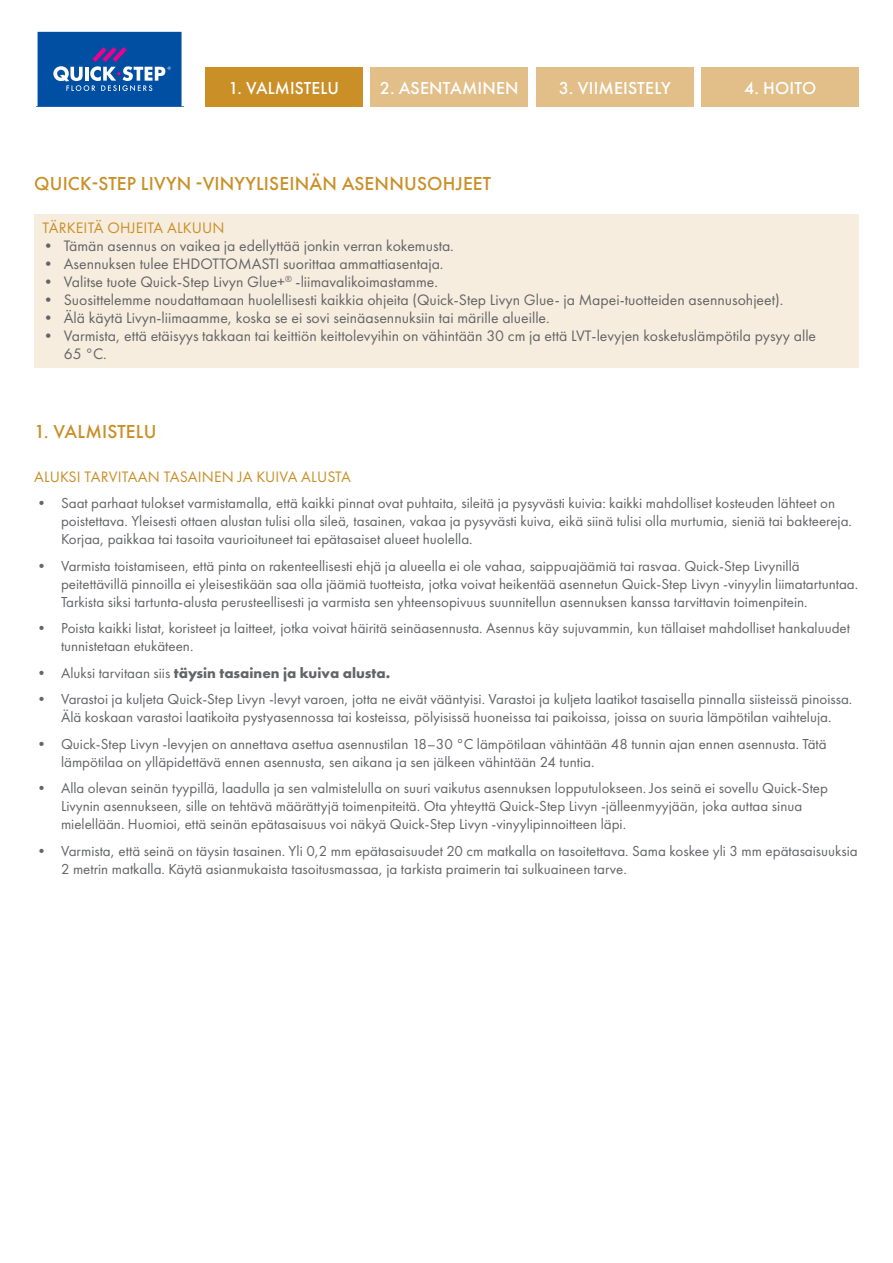
<style>
.page{position:relative;width:893px;height:1263px;background:#fff}
.page>*{position:absolute;margin:0;border:0;box-sizing:border-box;transform-origin:0 0}
.t1{font:500 19.5px "Futura PT";letter-spacing:.01em;color:#ca8f27}
.t2{font:500 18px "Futura PT";letter-spacing:.01em;color:#fff}
.t3{font:15.75px/18px "Futura PT";color:#636466}
.t4{font:15.75px "Futura PT";letter-spacing:.01em;color:#ca8f27}
.t5{font:15px/18px "Futura PT";color:#636466}
.t6{font:700 15px "Futura PT";color:#636466}
.s1{font-weight:400}
</style>
<div class="page">
<div style="left:205px;top:68px;width:157px;height:39px;background:#ca8f27"></div>
<div style="left:371px;top:68px;width:157px;height:39px;background:#e2bf88"></div>
<div style="left:536px;top:68px;width:157px;height:39px;background:#e2bf88"></div>
<div style="left:702px;top:68px;width:157px;height:39px;background:#e2bf88"></div>
<svg style="left:37px;top:31px;width:145px;height:75px;background:#2060ac"></svg>
<div style="left:34px;top:214px;width:825px;height:45px;background:#f7eddf"></div>
<div style="left:34px;top:250px;width:825px;height:45px;background:#f7eddf"></div>
<div style="left:34px;top:286px;width:825px;height:45px;background:#f7eddf"></div>
<div style="left:34px;top:304px;width:825px;height:63px;background:#f7eddf"></div>
<p class="t2" style="left:228px;top:77px;width:112px">1. VALMISTELU</p>
<p class="t2" style="left:380px;top:77px;width:140px">2. ASENTAMINEN</p>
<p class="t2" style="left:559px;top:77px;width:114px">3. VIIMEISTELY</p>
<p class="t2" style="left:744px;top:77px;width:73px">4. HOITO</p>
<h1 class="t1" style="left:34px;top:172px;width:459px">QUICK-STEP LIVYN -VINYYLISEINÄN ASENNUSOHJEET</h1>
<p class="t4" style="left:43px;top:219px;width:183px">TÄRKEITÄ OHJEITA ALKUUN</p>
<p class="t3" style="left:40px;top:237px;width:415px">• Tämän asennus on vaikea ja edellyttää jonkin verran kokemusta.</p>
<p class="t3" style="left:40px;top:255px;width:405px">• Asennuksen tulee EHDOTTOMASTI suorittaa ammattiasentaja.</p>
<p class="t3" style="left:40px;top:273px;width:399px">• Valitse tuote Quick-Step Livyn Glue+<sup>®</sup> -liimavalikoimastamme.</p>
<p class="t3" style="left:40px;top:291px;width:744px">• Suosittelemme noudattamaan huolellisesti kaikkia ohjeita (Quick-Step Livyn Glue- ja Mapei-tuotteiden asennusohjeet).</p>
<p class="t3" style="left:40px;top:309px;width:511px">• Älä käytä Livyn-liimaamme, koska se ei sovi seinäasennuksiin tai märille alueille.</p>
<p class="t3" style="left:64px;top:327px;width:754px;text-indent:-23px">• Varmista, että etäisyys takkaan tai keittiön keittolevyihin on vähintään 30 cm ja että LVT-levyjen kosketuslämpötila pysyy alle<br>65 °C.</p>
<h1 class="t1" style="left:34px;top:420px;width:124px">1. VALMISTELU</h1>
<p class="t4" style="left:34px;top:467px;width:318px">ALUKSI TARVITAAN TASAINEN JA KUIVA ALUSTA</p>
<p class="t5" style="left:61px;top:494px;width:792px;text-indent:-27px">• Saat parhaat tulokset varmistamalla, että kaikki pinnat ovat puhtaita, sileitä ja pysyvästi kuivia: kaikki mahdolliset kosteuden lähteet on poistettava. Yleisesti ottaen alustan tulisi olla sileä, tasainen, vakaa ja pysyvästi kuiva, eikä siinä tulisi olla murtumia, sieniä tai bakteereja.<br>Korjaa, paikkaa tai tasoita vaurioituneet tai epätasaiset alueet huolella.</p>
<p class="t5" style="left:61px;top:556px;width:799px;text-indent:-27px">• Varmista toistamiseen, että pinta on rakenteellisesti ehjä ja alueella ei ole vahaa, saippuajäämiä tai rasvaa. Quick-Step Livynillä peitettävillä pinnoilla ei yleisestikään saa olla jäämiä tuotteista, jotka voivat heikentää asennetun Quick-Step Livyn -vinyylin liimatartuntaa.<br>Tarkista siksi tartunta-alusta perusteellisesti ja varmista sen yhteensopivuus suunnitellun asennuksen kanssa tarvittavin toimenpitein.</p>
<p class="t5" style="left:61px;top:619px;width:790px;text-indent:-27px">• Poista kaikki listat, koristeet ja laitteet, jotka voivat häiritä seinäasennusta. Asennus käy sujuvammin, kun tällaiset mahdolliset hankaluudet tunnistetaan etukäteen.</p>
<p class="t6" style="left:34px;top:663px;width:358px"><span class="s1">• Aluksi tarvitaan siis</span> täysin tasainen ja kuiva alusta.</p>
<p class="t5" style="left:34px;top:690px;width:820px;text-align:center">• Varastoi ja kuljeta Quick-Step Livyn -levyt varoen, jotta ne eivät vääntyisi. Varastoi ja kuljeta laatikot tasaisella pinnalla siisteissä pinoissa.<br>Älä koskaan varastoi laatikoita pystyasennossa tai kosteissa, pölyisissä huoneissa tai paikoissa, joissa on suuria lämpötilan vaihteluja.</p>
<p class="t5" style="left:61px;top:734px;width:767px;text-indent:-27px">• Quick-Step Livyn -levyjen on annettava asettua asennustilan 18–30 °C lämpötilaan vähintään 48 tunnin ajan ennen asennusta. Tätä lämpötilaa on ylläpidettävä ennen asennusta, sen aikana ja sen jälkeen vähintään 24 tuntia.</p>
<p class="t5" style="left:61px;top:779px;width:768px;text-indent:-27px">• Alla olevan seinän tyypillä, laadulla ja sen valmistelulla on suuri vaikutus asennuksen lopputulokseen. Jos seinä ei sovellu Quick-Step<br>Livynin asennukseen, sille on tehtävä määrättyjä toimenpiteitä. Ota yhteyttä Quick-Step Livyn -jälleenmyyjään, joka auttaa sinua mielellään. Huomioi, että seinän epätasaisuus voi näkyä Quick-Step Livyn -vinyylipinnoitteen läpi.</p>
<p class="t5" style="left:61px;top:841px;width:798px;text-indent:-27px">• Varmista, että seinä on täysin tasainen. Yli 0,2 mm epätasaisuudet 20 cm matkalla on tasoitettava. Sama koskee yli 3 mm epätasaisuuksia<br>2 metrin matkalla. Käytä asianmukaista tasoitusmassaa, ja tarkista praimerin tai sulkuaineen tarve.</p>
</div>
